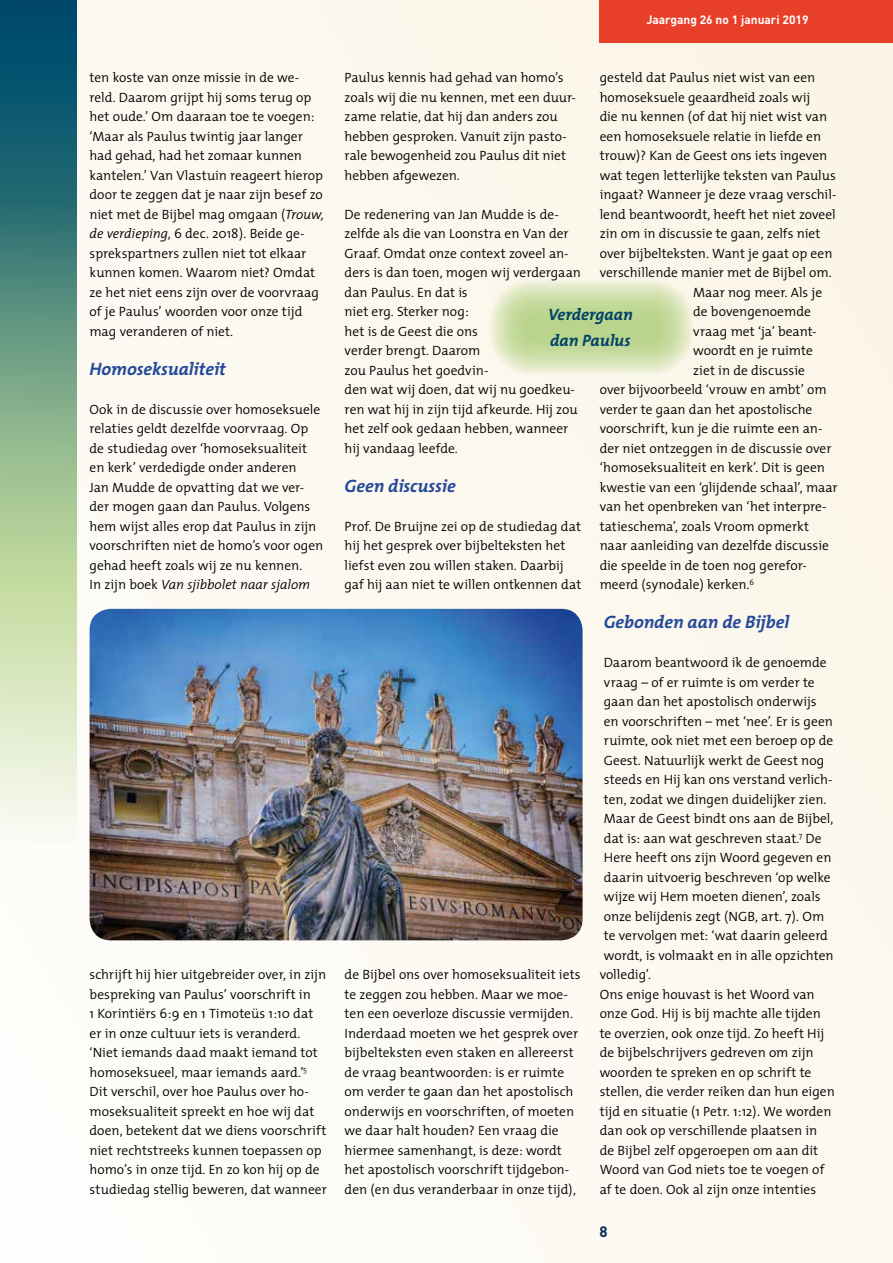
<style>
.page{position:relative;width:893px;height:1263px;background:#fcf8ef}
.page>*{position:absolute;margin:0;border:0;box-sizing:border-box;transform-origin:0 0}
.t1{font:italic 700 18px "The Mix";letter-spacing:-.005em;color:#25499a}
.t2{font:italic 700 16.5px/25.5px "The Mix";letter-spacing:-.005em;color:#004369}
.t3{font:700 15px "FFDIN Pro";color:#002b50}
.t4{font:300 13.5px/19.5px "The Mix";color:#000}
.t5{font:700 12px "FFDIN Pro";color:#fff}
.s1{font-style:italic}
</style>
<div class="page">
<div style="left:600px;top:0;width:293px;height:43px;background:#e83f29"></div>
<div style="left:0;top:0;width:77px;height:202px;background:linear-gradient(to bottom,#00466c,#206972)"></div>
<svg style="left:0;top:197px;width:77px;height:601px"></svg>
<img style="left:90px;top:609px;width:493px;height:331px">
<svg style="left:491px;top:280px;width:202px;height:94px"></svg>
<p class="t5" style="left:646px;top:10px;width:164px">Jaargang 26 no 1 januari 2019</p>
<p class="t4" style="left:90px;top:68px;width:236px">ten koste van onze missie in de we&shy;reld. Daarom grijpt hij soms terug op het oude.’ Om daaraan toe te voegen: ‘Maar als Paulus twintig jaar langer had gehad, had het zomaar kunnen kantelen.’ Van Vlastuin reageert hierop door te zeggen dat je naar zijn besef zo niet met de Bijbel mag omgaan (<span class="s1">Trouw, de verdieping</span>, 6 dec. 2018). Beide ge&shy;sprekspartners zullen niet tot elkaar kunnen komen. Waarom niet? Omdat ze het niet eens zijn over de voorvraag of je Paulus’ woorden voor onze tijd mag veranderen of niet.</p>
<h1 class="t1" style="left:90px;top:354px;width:138px">Homoseksualiteit</h1>
<p class="t4" style="left:90px;top:399px;width:235px">Ook in de discussie over homoseksuele relaties geldt dezelfde voorvraag. Op de studiedag over ‘homoseksualiteit en kerk’ verdedigde onder anderen<br>Jan Mudde de opvatting dat we ver&shy;der mogen gaan dan Paulus. Volgens hem wijst alles erop dat Paulus in zijn voorschriften niet de homo’s voor ogen gehad heeft zoals wij ze nu kennen.<br>In zijn boek <span class="s1">Van sjibbolet naar sjalom</span></p>
<p class="t4" style="left:90px;top:964px;width:239px">schrijft hij hier uitgebreider over, in zijn bespreking van Paulus’ voorschrift in<br>1 Korintiërs 6:9 en 1 Timoteüs 1:10 dat er in onze cultuur iets is veranderd. ‘Niet iemands daad maakt iemand tot homoseksueel, maar iemands aard.’<sup>5<br></sup>Dit verschil, over hoe Paulus over ho&shy;moseksualiteit spreekt en hoe wij dat doen, betekent dat we diens voorschrift niet rechtstreeks kunnen toepassen op homo’s in onze tijd. En zo kon hij op de studiedag stellig beweren, dat wanneer</p>
<p class="t4" style="left:345px;top:67px;width:233px">Paulus kennis had gehad van homo’s zoals wij die nu kennen, met een duur&shy;zame relatie, dat hij dan anders zou hebben gesproken. Vanuit zijn pasto&shy;rale bewogenheid zou Paulus dit niet hebben afgewezen.</p>
<p class="t4" style="left:345px;top:204px;width:238px">De redenering van Jan Mudde is de&shy;zelfde als die van Loonstra en Van der<br>Graaf. Omdat onze context zoveel an&shy;ders is dan toen, mogen wij verdergaan dan Paulus. En dat is<br>niet erg. Sterker nog:<br>het is de Geest die ons<br>verder brengt. Daarom<br>zou Paulus het goedvin-<br>den wat wij doen, dat wij nu goedkeu&shy;ren wat hij in zijn tijd afkeurde. Hij zou het zelf ook gedaan hebben, wanneer hij vandaag leefde.</p>
<h1 class="t1" style="left:345px;top:471px;width:113px">Geen discussie</h1>
<p class="t4" style="left:345px;top:516px;width:238px">Prof. De Bruijne zei op de studiedag dat hij het gesprek over bijbelteksten het liefst even zou willen staken. Daarbij gaf hij aan niet te willen ontkennen dat</p>
<p class="t4" style="left:600px;top:67px;width:217px">gesteld dat Paulus niet wist van een</p>
<p class="t4" style="left:600px;top:87px;width:212px">homoseksuele geaardheid zoals wij</p>
<p class="t4" style="left:600px;top:106px;width:229px">die nu kennen (of dat hij niet wist van</p>
<p class="t4" style="left:600px;top:126px;width:223px">een homoseksuele relatie in liefde en</p>
<p class="t4" style="left:600px;top:145px;width:229px">trouw)? Kan de Geest ons iets ingeven</p>
<p class="t4" style="left:600px;top:165px;width:238px">wat tegen letterlijke teksten van Paulus</p>
<p class="t4" style="left:600px;top:184px;width:238px">ingaat? Wanneer je deze vraag verschil-</p>
<p class="t4" style="left:600px;top:204px;width:238px">lend beantwoordt, heeft het niet zoveel</p>
<p class="t4" style="left:600px;top:223px;width:222px">zin om in discussie te gaan, zelfs niet</p>
<p class="t4" style="left:600px;top:243px;width:234px">over bijbelteksten. Want je gaat op een</p>
<p class="t4" style="left:600px;top:262px;width:233px">verschillende manier met de Bijbel om.</p>
<p class="t4" style="left:693px;top:282px;width:131px">Maar nog meer. Als je</p>
<p class="t4" style="left:693px;top:301px;width:119px">de bovengenoemde</p>
<p class="t4" style="left:693px;top:321px;width:125px">vraag met ‘ja’ beant-</p>
<p class="t4" style="left:693px;top:340px;width:121px">woordt en je ruimte</p>
<p class="t4" style="left:693px;top:360px;width:113px">ziet in de discussie</p>
<p class="t4" style="left:600px;top:379px;width:229px">over bijvoorbeeld ‘vrouw en ambt’ om</p>
<p class="t4" style="left:600px;top:399px;width:214px">verder te gaan dan het apostolische</p>
<p class="t4" style="left:600px;top:418px;width:224px">voorschrift, kun je die ruimte een an-</p>
<p class="t4" style="left:600px;top:438px;width:233px">der niet ontzeggen in de discussie over</p>
<p class="t4" style="left:600px;top:457px;width:227px">‘homoseksualiteit en kerk’. Dit is geen</p>
<p class="t4" style="left:600px;top:477px;width:240px">kwestie van een ‘glijdende schaal’, maar</p>
<p class="t4" style="left:600px;top:496px;width:229px">van het openbreken van ‘het interpre-</p>
<p class="t4" style="left:600px;top:516px;width:211px">tatieschema’, zoals Vroom opmerkt</p>
<p class="t4" style="left:600px;top:535px;width:231px">naar aanleiding van dezelfde discussie</p>
<p class="t4" style="left:600px;top:555px;width:209px">die speelde in de toen nog gerefor-</p>
<p class="t4" style="left:600px;top:574px;width:156px">meerd (synodale) kerken.<sup>6</sup></p>
<h1 class="t1" style="left:604px;top:607px;width:187px">Gebonden aan de Bijbel</h1>
<p class="t4" style="left:604px;top:653px;width:224px">Daarom beantwoord ik de genoemde</p>
<p class="t4" style="left:604px;top:672px;width:212px">vraag – of er ruimte is om verder te</p>
<p class="t4" style="left:604px;top:692px;width:214px">gaan dan het apostolisch onderwijs</p>
<p class="t4" style="left:604px;top:711px;width:231px">en voorschriften – met ‘nee’. Er is geen</p>
<p class="t4" style="left:604px;top:730px;width:231px">ruimte, ook niet met een beroep op de</p>
<p class="t4" style="left:604px;top:750px;width:222px">Geest. Natuurlijk werkt de Geest nog</p>
<p class="t4" style="left:604px;top:769px;width:230px">steeds en Hij kan ons verstand verlich-</p>
<p class="t4" style="left:604px;top:789px;width:224px">ten, zodat we dingen duidelijker zien.</p>
<p class="t4" style="left:604px;top:808px;width:231px">Maar de Geest bindt ons aan de Bijbel,</p>
<p class="t4" style="left:604px;top:828px;width:219px">dat is: aan wat geschreven staat.<sup>7</sup> De</p>
<p class="t4" style="left:604px;top:848px;width:229px">Here heeft ons zijn Woord gegeven en</p>
<p class="t4" style="left:604px;top:867px;width:228px">daarin uitvoerig beschreven ‘op welke</p>
<p class="t4" style="left:604px;top:887px;width:218px">wijze wij Hem moeten dienen’, zoals</p>
<p class="t4" style="left:604px;top:906px;width:222px">onze belijdenis zegt (NGB, art. 7). Om</p>
<p class="t4" style="left:604px;top:925px;width:226px">te vervolgen met: ‘wat daarin geleerd</p>
<p class="t4" style="left:604px;top:945px;width:231px">wordt, is volmaakt en in alle opzichten</p>
<p class="t4" style="left:600px;top:964px;width:53px">volledig’.</p>
<p class="t4" style="left:600px;top:984px;width:217px">Ons enige houvast is het Woord van</p>
<p class="t4" style="left:600px;top:1003px;width:223px">onze God. Hij is bij machte alle tijden</p>
<p class="t4" style="left:600px;top:1023px;width:226px">te overzien, ook onze tijd. Zo heeft Hij</p>
<p class="t4" style="left:600px;top:1042px;width:215px">de bijbelschrijvers gedreven om zijn</p>
<p class="t4" style="left:600px;top:1062px;width:213px">woorden te spreken en op schrift te</p>
<p class="t4" style="left:600px;top:1081px;width:237px">stellen, die verder reiken dan hun eigen</p>
<p class="t4" style="left:600px;top:1101px;width:233px">tijd en situatie (1 Petr. 1:12). We worden</p>
<p class="t4" style="left:600px;top:1120px;width:219px">dan ook op verschillende plaatsen in</p>
<p class="t4" style="left:600px;top:1140px;width:220px">de Bijbel zelf opgeroepen om aan dit</p>
<p class="t4" style="left:600px;top:1159px;width:226px">Woord van God niets toe te voegen of</p>
<p class="t4" style="left:600px;top:1179px;width:218px">af te doen. Ook al zijn onze intenties</p>
<p class="t2" style="left:548px;top:301px;width:86px">Verdergaan dan Paulus</p>
<p class="t4" style="left:345px;top:965px;width:237px">de Bijbel ons over homoseksualiteit iets te zeggen zou hebben. Maar we moe&shy;ten een oeverloze discussie vermijden.<br>Inderdaad moeten we het gesprek over bijbelteksten even staken en allereerst de vraag beantwoorden: is er ruimte om verder te gaan dan het apostolisch onderwijs en voorschriften, of moeten we daar halt houden? Een vraag die hiermee samenhangt, is deze: wordt het apostolisch voorschrift tijdgebon&shy;den (en dus veranderbaar in onze tijd),</p>
<p class="t3" style="left:600px;top:1219px;width:10px">8</p>
</div>
